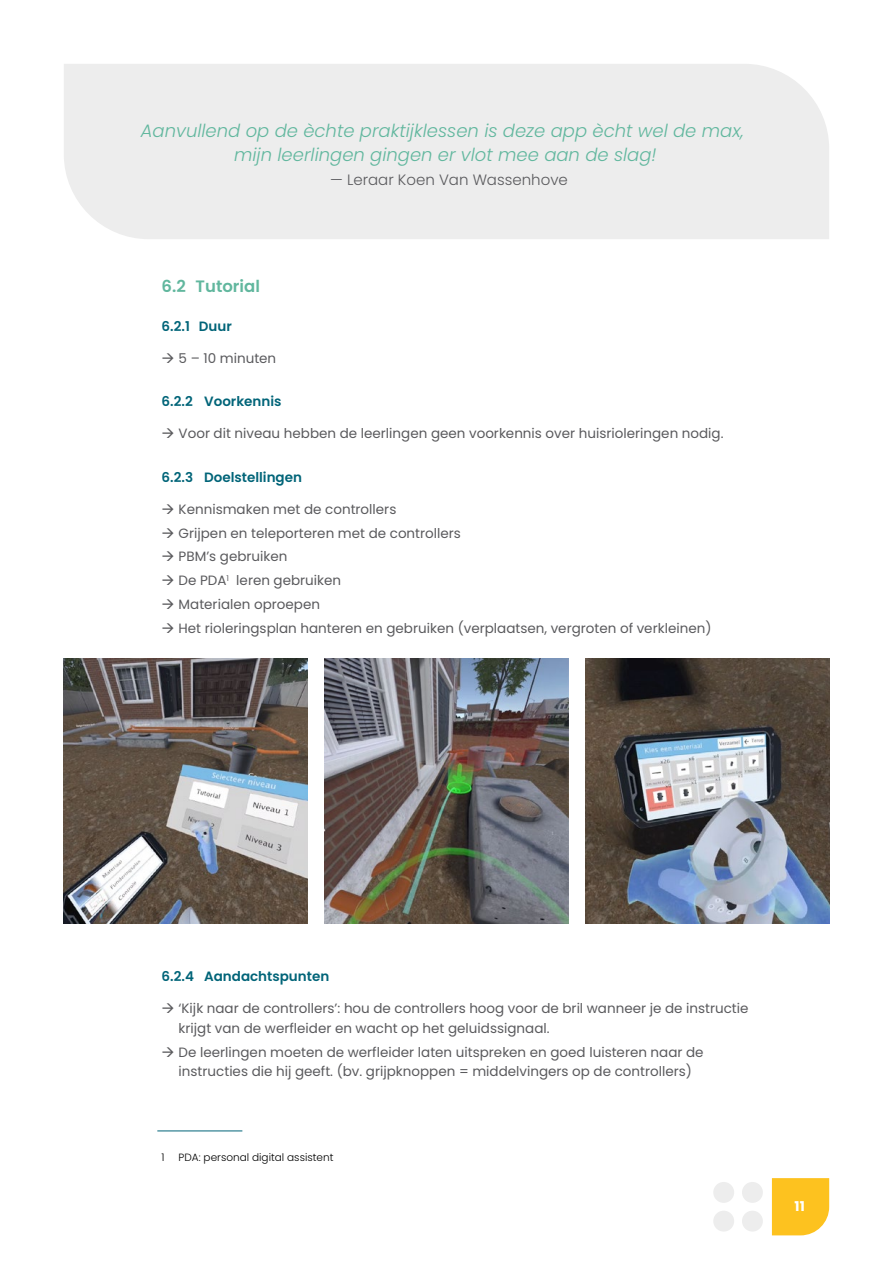
<style>
.page{position:relative;width:893px;height:1263px;background:#fff}
.page>*{position:absolute;margin:0;border:0;box-sizing:border-box;transform-origin:0 0}
.t1{font:italic 300 18px/24px "Poppins";color:#61b79e;text-align:center}
.t2{font:600 16.5px "Poppins";color:#61b79e}
.t3{font:300 15px "Poppins";color:#5a5a5d}
.t4{font:13.5px/19.5px "Poppins";color:#5a5a5d}
.t5{font:600 13.5px "Poppins";color:#006478}
.t6{font:700 13.5px "Poppins";color:#fff}
.t7{font:300 10.5px "Poppins";color:#000}
</style>
<div class="page">
<svg style="left:772px;top:1178px;width:57px;height:57px;background:#fdc52a"></svg>
<div style="left:713px;top:1182px;width:21px;height:21px;background:#ededed;border-radius:50%"></div>
<div style="left:742px;top:1211px;width:21px;height:20px;background:#ededed;border-radius:50%"></div>
<div style="left:742px;top:1182px;width:21px;height:21px;background:#ededed;border-radius:50%"></div>
<div style="left:713px;top:1211px;width:21px;height:20px;background:#ededed;border-radius:50%"></div>
<hr style="left:157px;top:1130px;width:85px;height:1px;background:#006478">
<img style="left:64px;top:658px;width:243px;height:266px">
<img style="left:325px;top:658px;width:243px;height:266px">
<img style="left:586px;top:658px;width:243px;height:266px">
<div style="left:64px;top:64px;width:765px;height:175px;background:#ededed"></div>
<h1 class="t1" style="left:141px;top:119px;width:604px">Aanvullend op de èchte praktijklessen is deze app ècht wel de max, mijn leerlingen gingen er vlot mee aan de slag!</h1>
<p class="t3" style="left:330px;top:171px;width:239px">— Leraar Koen Van Wassenhove</p>
<p class="t2" style="left:162px;top:276px;width:100px">6.2 Tutorial</p>
<p class="t5" style="left:162px;top:318px;width:72px">6.2.1 Duur</p>
<p class="t4" style="left:162px;top:348px;width:116px">→ 5 – 10 minuten</p>
<p class="t5" style="left:162px;top:394px;width:121px">6.2.2 Voorkennis</p>
<p class="t4" style="left:162px;top:424px;width:563px">→ Voor dit niveau hebben de leerlingen geen voorkennis over huisrioleringen nodig.</p>
<p class="t5" style="left:162px;top:469px;width:142px">6.2.3 Doelstellingen</p>
<p class="t4" style="left:162px;top:499px;width:236px">→ Kennismaken met de controllers</p>
<p class="t4" style="left:162px;top:523px;width:301px">→ Grijpen en teleporteren met de controllers</p>
<p class="t4" style="left:162px;top:547px;width:127px">→ PBM’s gebruiken</p>
<p class="t4" style="left:162px;top:571px;width:181px">→ De PDA<sup>1</sup> leren gebruiken</p>
<p class="t4" style="left:162px;top:594px;width:160px">→ Materialen oproepen</p>
<p class="t4" style="left:162px;top:618px;width:551px">→ Het rioleringsplan hanteren en gebruiken (verplaatsen, vergroten of verkleinen)</p>
<p class="t5" style="left:162px;top:969px;width:169px">6.2.4 Aandachtspunten</p>
<p class="t4" style="left:179px;top:999px;width:571px;text-indent:-17px">→ ‘Kijk naar de controllers’: hou de controllers hoog voor de bril wanneer je de instructie krijgt van de werfleider en wacht op het geluidssignaal.</p>
<p class="t4" style="left:162px;top:1042px;width:544px;text-align:center">→ De leerlingen moeten de werfleider laten uitspreken en goed luisteren naar de instructies die hij geeft. (bv. grijpknoppen = middelvingers op de controllers)</p>
<p class="t7" style="left:162px;top:1151px;width:5px">1</p>
<p class="t7" style="left:179px;top:1151px;width:156px">PDA: personal digital assistent</p>
<p class="t6" style="left:795px;top:1198px;width:12px">11</p>
</div>
